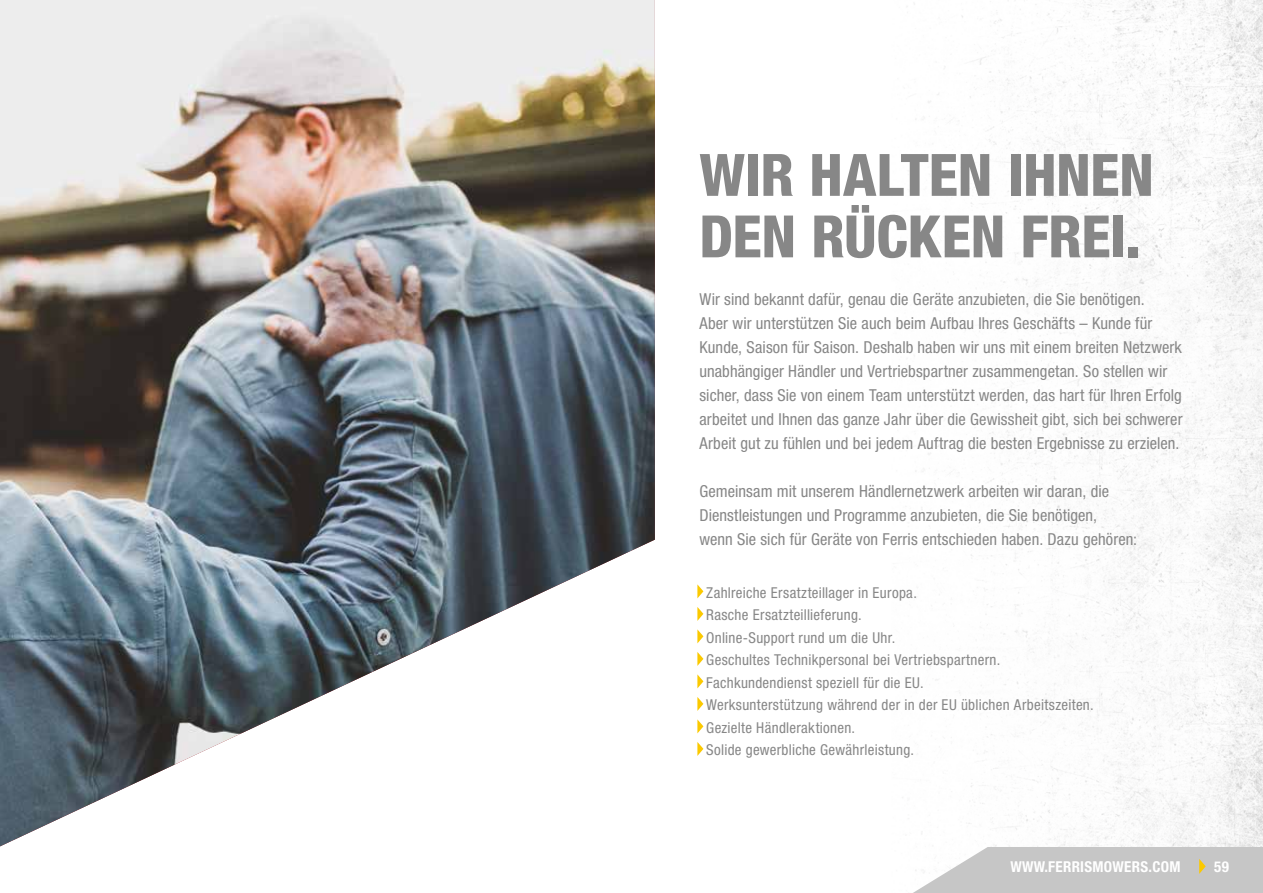
<style>
.page{position:relative;width:1263px;height:893px;background:#fff}
.page>*{position:absolute;margin:0;border:0;box-sizing:border-box;transform-origin:0 0}
.t1{font:800 condensed 58.5px/61.5px "Helvetica Neue LT Std";letter-spacing:-.005em;color:#878787}
.t2{font:condensed 16.5px/24px "Helvetica Neue LT Std";letter-spacing:.005em;color:#878787}
.t3{font:condensed 15px/22.5px "Helvetica Neue LT Std";letter-spacing:.02em;color:#878787}
.t4{font:700 condensed 15px "Helvetica Neue LT Std";letter-spacing:.02em;color:#fff}
</style>
<div class="page">
<img style="left:908px;top:0;width:355px;height:847px">
<img style="left:0;top:0;width:655px;height:846px">
<svg style="left:913px;top:847px;width:350px;height:46px;background:#cccccb"></svg>
<svg style="left:697px;top:584px;width:6px;height:14px"></svg>
<svg style="left:697px;top:607px;width:6px;height:14px"></svg>
<svg style="left:697px;top:629px;width:6px;height:14px"></svg>
<svg style="left:697px;top:652px;width:6px;height:14px"></svg>
<svg style="left:697px;top:674px;width:6px;height:14px"></svg>
<svg style="left:697px;top:697px;width:6px;height:14px"></svg>
<svg style="left:697px;top:719px;width:6px;height:14px"></svg>
<svg style="left:697px;top:742px;width:6px;height:14px"></svg>
<h1 class="t1" style="left:699px;top:143px;width:456px">WIR HALTEN IHNEN<br>DEN RÜCKEN FREI.</h1>
<p class="t2" style="left:699px;top:287px;width:485px">Wir sind bekannt dafür, genau die Geräte anzubieten, die Sie benötigen.<br>Aber wir unterstützen Sie auch beim Aufbau Ihres Geschäfts – Kunde für Kunde, Saison für Saison. Deshalb haben wir uns mit einem breiten Netzwerk unabhängiger Händler und Vertriebspartner zusammengetan. So stellen wir sicher, dass Sie von einem Team unterstützt werden, das hart für Ihren Erfolg arbeitet und Ihnen das ganze Jahr über die Gewissheit gibt, sich bei schwerer Arbeit gut zu fühlen und bei jedem Auftrag die besten Ergebnisse zu erzielen.</p>
<p class="t2" style="left:699px;top:479px;width:439px">Gemeinsam mit unserem Händlernetzwerk arbeiten wir daran, die<br>Dienstleistungen und Programme anzubieten, die Sie benötigen,<br>wenn Sie sich für Geräte von Ferris entschieden haben. Dazu gehören:</p>
<p class="t3" style="left:706px;top:581px;width:389px">Zahlreiche Ersatzteillager in Europa.<br>Rasche Ersatzteillieferung.<br>Online-Support rund um die Uhr.<br>Geschultes Technikpersonal bei Vertriebspartnern.<br>Fachkundendienst speziell für die EU.<br>Werksunterstützung während der in der EU üblichen Arbeitszeiten.<br>Gezielte Händleraktionen.<br>Solide gewerbliche Gewährleistung.</p>
<p class="t4" style="left:1010px;top:858px;width:172px">WWW.FERRISMOWERS.COM</p>
<p class="t4" style="left:1214px;top:858px;width:16px">59</p>
</div>
